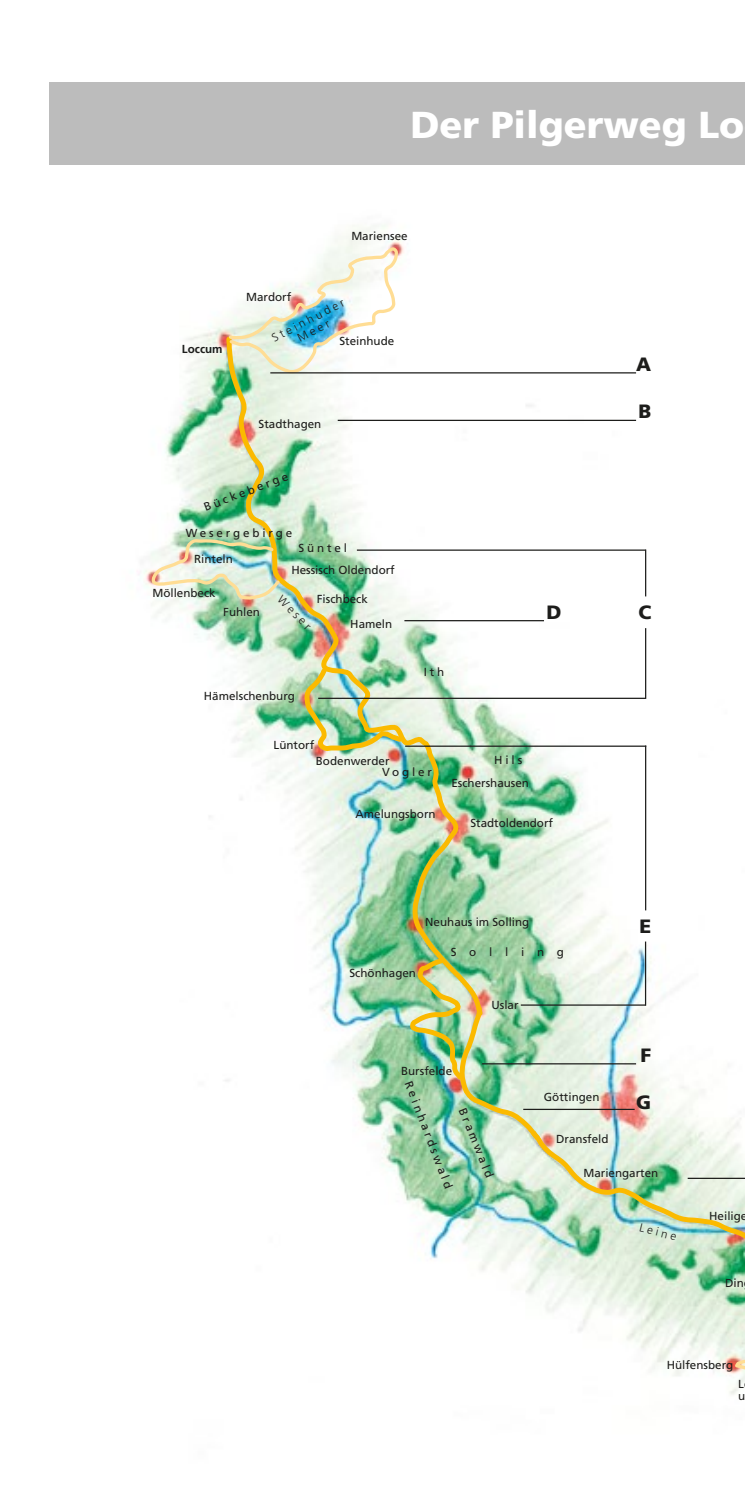
<style>
.page{position:relative;width:745px;height:1489px;background:#fff}
.page>*{position:absolute;margin:0;border:0;box-sizing:border-box;transform-origin:0 0}
.t1{font:900 37.5px "Frutiger LT Com";color:#fff}
.t2{font:900 19.25px "Frutiger LT Com";color:#1d1d1b}
.t3{font:11.75px/24.8px "Frutiger";color:#1d1d1b}
.t4{font:300 11.75px/11.8px "Frutiger";color:#1d1d1b;text-align:center}
.t5{font:11.75px "Frutiger";letter-spacing:.245em;color:#1d1d1b}
.t6{font:11.75px "Frutiger";letter-spacing:1.095em;color:#1d1d1b}
.t7{font:700 11.75px "Frutiger";color:#1d1d1b}
.t8{font:300 11.5px "Frutiger";color:#1d1d1b}
</style>
<div class="page">
<img style="left:157px;top:240px;width:587px;height:1155px">
<img style="left:527px;top:1126px;width:217px;height:245px">
<img style="left:223px;top:334px;width:263px;height:685px">
<img style="left:406px;top:954px;width:138px;height:190px">
<svg style="left:226px;top:225px;width:174px;height:151px"></svg>
<img style="left:144px;top:537px;width:138px;height:65px">
<img style="left:301px;top:664px;width:104px;height:90px">
<svg style="left:731px;top:1231px;width:14px;height:150px;background:#b5ceaa"></svg>
<div style="left:50px;top:82px;width:694px;height:83px;background:#bcbcbc"></div>
<hr style="left:523px;top:1108px;width:111px;height:1px;background:#1d1d1b">
<hr style="left:270px;top:372px;width:365px;height:1px;background:#1d1d1b">
<hr style="left:337px;top:420px;width:298px;height:1px;background:#1d1d1b">
<hr style="left:356px;top:549px;width:289px;height:1px;background:#1d1d1b">
<hr style="left:404px;top:620px;width:139px;height:1px;background:#1d1d1b">
<hr style="left:318px;top:697px;width:327px;height:2px;background:#1d1d1b">
<hr style="left:405px;top:745px;width:241px;height:1px;background:#1d1d1b">
<hr style="left:520px;top:1004px;width:125px;height:1px;background:#1d1d1b">
<hr style="left:482px;top:1063px;width:153px;height:1px;background:#1d1d1b">
<hr style="left:687px;top:1177px;width:57px;height:1px;background:#1d1d1b">
<hr style="left:644px;top:745px;width:2px;height:165px;background:#1d1d1b">
<hr style="left:644px;top:628px;width:2px;height:71px;background:#1d1d1b">
<hr style="left:644px;top:549px;width:2px;height:47px;background:#1d1d1b">
<hr style="left:644px;top:941px;width:1px;height:64px;background:#1d1d1b">
<h1 class="t1" style="left:410px;top:102px;width:335px">Der Pilgerweg Lo</h1>
<p class="t3" style="left:351px;top:223px;width:58px">Mariensee</p>
<p class="t7" style="left:182px;top:341px;width:42px">Loccum</p>
<p class="t3" style="left:246px;top:284px;width:47px">Mardorf</p>
<p class="t4" style="left:269px;top:334px;width:82px;rotate:-28deg">Steinhuder<br>Meer</p>
<p class="t3" style="left:339px;top:329px;width:56px">Steinhude</p>
<p class="t3" style="left:258px;top:411px;width:64px">Stadthagen</p>
<h2 class="t2" style="left:635px;top:353px;width:16px">A</h2>
<h2 class="t2" style="left:638px;top:400px;width:14px">B</h2>
<p class="t3" style="left:200px;top:495px;width:91px;rotate:-21deg">Bückeberge</p>
<p class="t5" style="left:186px;top:525px;width:108px">Wesergebirge</p>
<p class="t3" style="left:194px;top:546px;width:40px">Rinteln</p>
<p class="t3" style="left:152px;top:580px;width:65px">Möllenbeck</p>
<p class="t3" style="left:223px;top:600px;width:38px">Fuhlen</p>
<p class="t3" style="left:298px;top:535px;width:50px">Süntel</p>
<p class="t3" style="left:291px;top:557px;width:105px">Hessisch Oldendorf</p>
<p class="t3" style="left:350px;top:586px;width:43px;text-indent:-33px">Fischbeck<br>Hameln</p>
<p class="t4" style="left:284px;top:593px;width:44px;rotate:46deg">Weser</p>
<p class="t3" style="left:204px;top:683px;width:93px">Hämelschenburg</p>
<p class="t3" style="left:423px;top:660px;width:22px">Ith</p>
<h2 class="t2" style="left:546px;top:600px;width:16px">D</h2>
<h2 class="t2" style="left:638px;top:600px;width:14px">C</h2>
<p class="t3" style="left:273px;top:732px;width:42px">Lüntorf</p>
<p class="t3" style="left:315px;top:748px;width:75px">Bodenwerder</p>
<p class="t3" style="left:382px;top:759px;width:51px">Vogler</p>
<p class="t3" style="left:355px;top:801px;width:82px">Amelungsborn</p>
<p class="t3" style="left:494px;top:747px;width:29px">Hils</p>
<p class="t3" style="left:451px;top:770px;width:79px">Eschershausen</p>
<p class="t3" style="left:470px;top:810px;width:84px">Stadtoldendorf</p>
<p class="t3" style="left:349px;top:960px;width:68px">Schönhagen</p>
<p class="t3" style="left:425px;top:909px;width:106px">Neuhaus im Solling</p>
<p class="t6" style="left:450px;top:944px;width:115px">Solling</p>
<p class="t3" style="left:491px;top:992px;width:29px">Uslar</p>
<h2 class="t2" style="left:639px;top:914px;width:13px">E</h2>
<p class="t3" style="left:401px;top:1057px;width:53px">Bursfelde</p>
<p class="t3" style="left:420px;top:1077px;width:115px;rotate:69deg">Reinhardswald</p>
<p class="t3" style="left:473px;top:1103px;width:76px;rotate:68deg">Bramwald</p>
<p class="t3" style="left:543px;top:1084px;width:57px">Göttingen</p>
<h2 class="t2" style="left:640px;top:1043px;width:12px">F</h2>
<h2 class="t2" style="left:635px;top:1090px;width:16px">G</h2>
<p class="t3" style="left:556px;top:1126px;width:54px">Dransfeld</p>
<p class="t3" style="left:583px;top:1160px;width:76px">Mariengarten</p>
<p class="t8" style="left:640px;top:1220px;width:39px;rotate:14deg">Leine</p>
<p class="t3" style="left:708px;top:1203px;width:40px">Heilige</p>
<p class="t3" style="left:724px;top:1269px;width:20px">Din</p>
<p class="t3" style="left:666px;top:1352px;width:68px">Hülfensberg</p>
<p class="t3" style="left:737px;top:1378px;width:9px;line-height:11.8px">L u</p>
</div>
